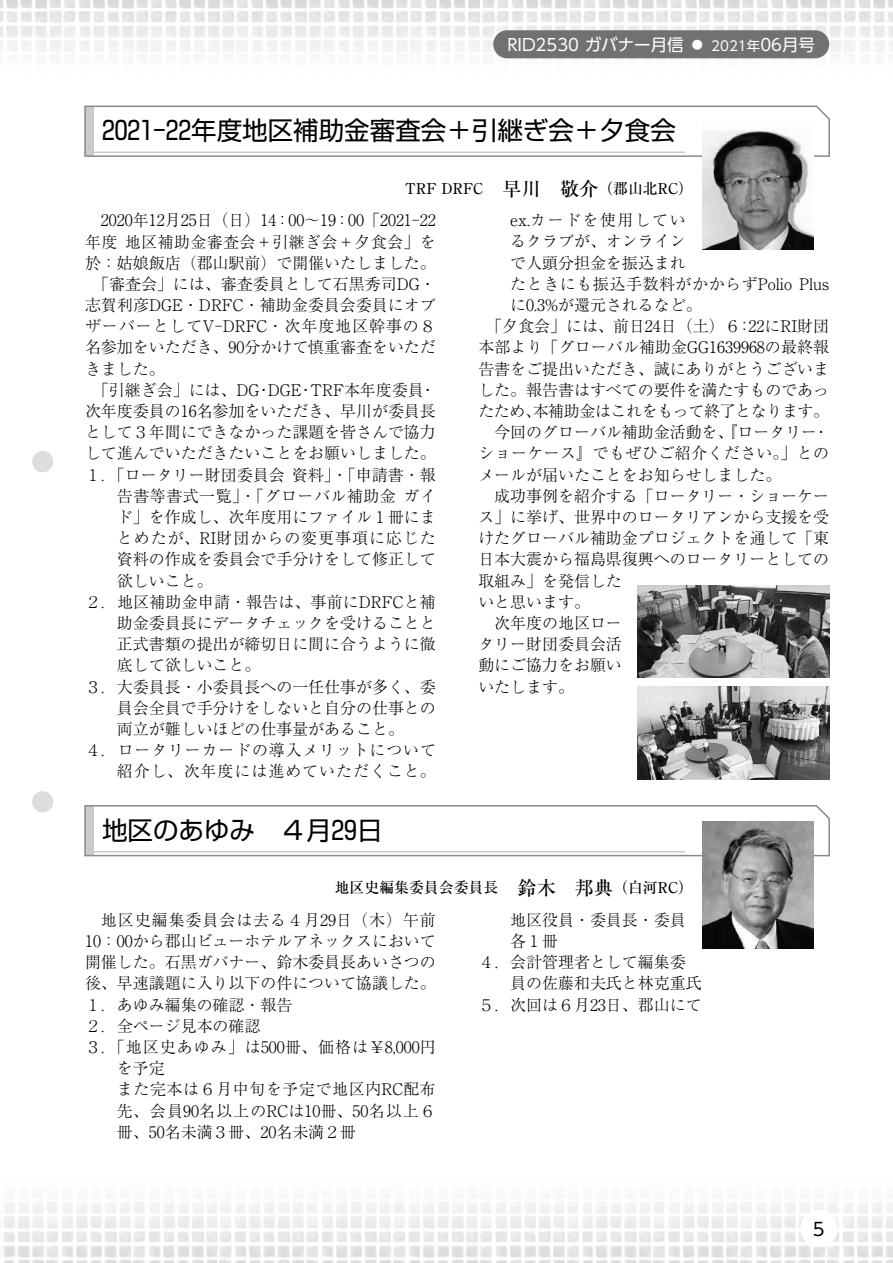
<style>
.page{position:relative;width:893px;height:1263px;background:#fff}
.page>*{position:absolute;margin:0;border:0;box-sizing:border-box;transform-origin:0 0}
.t1{font:25.5px "Shin Go Pr 5";color:#000}
.t2{font:18px "UD Shin Go Pro";color:#000}
.t3{font:16.5px "UD Shin Go Pro";color:#fff}
.t4{font:300 15.9px "Ryumin Pr 5";color:#000}
.t5{font:300 15.9px "Ryumin Pr 5";letter-spacing:.06em;color:#000}
.t6{font:300 15.9px "Ryumin Pr 5";letter-spacing:.035em;color:#000}
.t7{font:300 15.9px "Ryumin Pr 5";letter-spacing:.065em;color:#000}
.t8{font:300 15.9px "Ryumin Pr 5";letter-spacing:-.025em;color:#000}
.t9{font:300 15.9px "Ryumin Pr 5";letter-spacing:.07em;color:#000}
.t10{font:300 15.9px "Ryumin Pr 5";letter-spacing:.025em;color:#000}
.t11{font:300 15.9px "Ryumin Pr 5";letter-spacing:.03em;color:#000}
.t12{font:300 15.9px "Ryumin Pr 5";letter-spacing:.055em;color:#000}
.t13{font:300 15.9px "Ryumin Pr 5";letter-spacing:.04em;color:#000}
.t14{font:300 15.9px "Ryumin Pr 5";letter-spacing:.095em;color:#000}
.t15{font:500 14.85px "Ryumin Pr 5";color:#000}
.s1{font-size:13.5px}
.s2{font-size:19.2px}
</style>
<div class="page">
<img style="left:0;top:0;width:893px;height:59px">
<img style="left:0;top:1202px;width:893px;height:61px">
<div style="left:800px;top:1210px;width:37px;height:37px;background:#fff;border-radius:50%"></div>
<div style="left:493px;top:30px;width:336px;height:28px;background:#727171;border-radius:14px"></div>
<svg style="left:84px;top:105px;width:746px;height:53px"></svg>
<hr style="left:94px;top:152px;width:591px;height:1px;background:#c9caca">
<img style="left:703px;top:122px;width:110px;height:127px">
<svg style="left:84px;top:805px;width:746px;height:52px"></svg>
<hr style="left:94px;top:851px;width:591px;height:1px;background:#c9caca">
<img style="left:703px;top:822px;width:110px;height:127px">
<img style="left:638px;top:585px;width:191px;height:93px">
<img style="left:638px;top:687px;width:191px;height:92px">
<div style="left:32px;top:451px;width:21px;height:21px;background:#dcdddd;border-radius:50%"></div>
<div style="left:32px;top:791px;width:21px;height:21px;background:#dcdddd;border-radius:50%"></div>
<p class="t3" style="left:507px;top:31px;width:309px">RID2530 ガバナー月信 ◦ <span class="s1">2021年</span>06月号</p>
<h1 class="t1" style="left:102px;top:110px;width:575px">2021-22年度地区補助金審査会＋引継ぎ会＋夕食会</h1>
<p class="t15" style="left:405px;top:177px;width:290px">TRF DRFC <span class="s2">早川 敬介</span> （郡山北RC）</p>
<p class="t4" style="left:101px;top:208px;width:336px">2020年12月25日（日）14：00～19：00「2021-22</p>
<p class="t11" style="left:85px;top:229px;width:352px">年度 地区補助金審査会＋引継ぎ会＋夕食会」を</p>
<p class="t4" style="left:85px;top:250px;width:352px">於：姑娘飯店（郡山駅前）で開催いたしました。</p>
<p class="t4" style="left:93px;top:271px;width:344px">「審査会」には、審査委員として石黒秀司DG・</p>
<p class="t4" style="left:85px;top:293px;width:352px">志賀利彦DGE・DRFC・補助金委員会委員にオブ</p>
<p class="t5" style="left:85px;top:314px;width:352px">ザーバーとしてV-DRFC・次年度地区幹事の8</p>
<p class="t4" style="left:85px;top:335px;width:352px">名参加をいただき、90分かけて慎重審査をいただ</p>
<p class="t4" style="left:85px;top:356px;width:81px">きました。</p>
<p class="t4" style="left:93px;top:377px;width:344px">「引継ぎ会」には、DG・DGE・TRF本年度委員・</p>
<p class="t4" style="left:85px;top:399px;width:352px">次年度委員の16名参加をいただき、早川が委員長</p>
<p class="t4" style="left:85px;top:420px;width:352px">として3 年間にできなかった課題を皆さんで協力</p>
<p class="t4" style="left:85px;top:441px;width:352px">して進んでいただきたいことをお願いしました。</p>
<p class="t4" style="left:85px;top:462px;width:352px">1 ．「ロータリー財団委員会 資料」・「申請書・報</p>
<p class="t6" style="left:117px;top:483px;width:320px">告書等書式一覧」・「グローバル補助金 ガイ</p>
<p class="t4" style="left:117px;top:505px;width:320px">ド」を作成し、次年度用にファイル1 冊にま</p>
<p class="t5" style="left:117px;top:526px;width:320px">とめたが、RI財団からの変更事項に応じた</p>
<p class="t4" style="left:117px;top:547px;width:320px">資料の作成を委員会で手分けをして修正して</p>
<p class="t4" style="left:117px;top:568px;width:97px">欲しいこと。</p>
<p class="t4" style="left:85px;top:589px;width:352px">2 ．地区補助金申請・報告は、事前にDRFCと補</p>
<p class="t4" style="left:117px;top:610px;width:320px">助金委員長にデータチェックを受けることと</p>
<p class="t4" style="left:117px;top:632px;width:320px">正式書類の提出が締切日に間に合うように徹</p>
<p class="t4" style="left:117px;top:653px;width:145px">底して欲しいこと。</p>
<p class="t4" style="left:85px;top:674px;width:352px">3 ．大委員長・小委員長への一任仕事が多く、委</p>
<p class="t4" style="left:117px;top:695px;width:320px">員会全員で手分けをしないと自分の仕事との</p>
<p class="t4" style="left:117px;top:716px;width:289px">両立が難しいほどの仕事量があること。</p>
<p class="t12" style="left:85px;top:738px;width:352px">4．ロータリーカードの導入メリットについて</p>
<p class="t5" style="left:117px;top:759px;width:320px">紹介し、次年度には進めていただくこと。</p>
<p class="t14" style="left:510px;top:208px;width:177px">ex.カードを使用してい</p>
<p class="t4" style="left:510px;top:229px;width:177px">るクラブが、オンライン</p>
<p class="t4" style="left:510px;top:250px;width:177px">で人頭分担金を振込まれ</p>
<p class="t6" style="left:510px;top:271px;width:320px">たときにも振込手数料がかからずPolio Plus</p>
<p class="t4" style="left:510px;top:293px;width:193px">に0.3%が還元されるなど。</p>
<p class="t4" style="left:486px;top:314px;width:344px">「夕食会」には、前日24日（土）6 ：22にRI財団</p>
<p class="t4" style="left:478px;top:335px;width:352px">本部より「グローバル補助金GG1639968の最終報</p>
<p class="t4" style="left:478px;top:356px;width:352px">告書をご提出いただき、誠にありがとうございま</p>
<p class="t4" style="left:478px;top:377px;width:352px">した。報告書はすべての要件を満たすものであっ</p>
<p class="t8" style="left:478px;top:399px;width:352px">たため、本補助金はこれをもって終了となります。</p>
<p class="t4" style="left:494px;top:420px;width:336px">今回のグローバル補助金活動を、『ロータリー・</p>
<p class="t10" style="left:478px;top:441px;width:352px">ショーケース』でもぜひご紹介ください。」との</p>
<p class="t4" style="left:478px;top:462px;width:304px">メールが届いたことをお知らせしました。</p>
<p class="t4" style="left:494px;top:483px;width:336px">成功事例を紹介する「ロータリー・ショーケー</p>
<p class="t4" style="left:478px;top:504px;width:352px">ス」に挙げ、世界中のロータリアンから支援を受</p>
<p class="t4" style="left:478px;top:526px;width:352px">けたグローバル補助金プロジェクトを通して「東</p>
<p class="t4" style="left:478px;top:547px;width:352px">日本大震から福島県復興へのロータリーとしての</p>
<p class="t4" style="left:478px;top:568px;width:145px">取組み」を発信した</p>
<p class="t4" style="left:478px;top:589px;width:113px">いと思います。</p>
<p class="t4" style="left:494px;top:610px;width:129px">次年度の地区ロー</p>
<p class="t4" style="left:478px;top:632px;width:145px">タリー財団委員会活</p>
<p class="t4" style="left:478px;top:653px;width:145px">動にご協力をお願い</p>
<p class="t4" style="left:478px;top:674px;width:97px">いたします。</p>
<h1 class="t1" style="left:102px;top:809px;width:282px">地区のあゆみ　4月29日</h1>
<p class="t15" style="left:335px;top:876px;width:360px">地区史編集委員会委員長 <span class="s2">鈴木 邦典</span> （白河RC）</p>
<p class="t5" style="left:101px;top:907px;width:336px">地区史編集委員会は去る4 月29日（木）午前</p>
<p class="t4" style="left:85px;top:928px;width:352px">１０：００から郡山ビューホテルアネックスにおいて</p>
<p class="t4" style="left:85px;top:950px;width:352px">開催した。石黒ガバナー、鈴木委員長あいさつの</p>
<p class="t4" style="left:85px;top:971px;width:352px">後、早速議題に入り以下の件について協議した。</p>
<p class="t4" style="left:85px;top:992px;width:209px">1 ．あゆみ編集の確認・報告</p>
<p class="t4" style="left:85px;top:1013px;width:177px">2 ．全ページ見本の確認</p>
<p class="t7" style="left:85px;top:1034px;width:352px">3 ．「地区史あゆみ」は５００冊、価格は￥8,000円</p>
<p class="t4" style="left:117px;top:1056px;width:49px">を予定</p>
<p class="t13" style="left:117px;top:1077px;width:320px">また完本は６月中旬を予定で地区内RC配布</p>
<p class="t9" style="left:117px;top:1098px;width:320px">先、会員９０名以上のRCは１０冊、５０名以上６</p>
<p class="t4" style="left:117px;top:1119px;width:241px">冊、５０名未満３冊、２０名未満２冊</p>
<p class="t4" style="left:510px;top:907px;width:177px">地区役員・委員長・委員</p>
<p class="t4" style="left:510px;top:928px;width:49px">各１冊</p>
<p class="t4" style="left:478px;top:950px;width:209px">4 ．会計管理者として編集委</p>
<p class="t4" style="left:510px;top:971px;width:193px">員の佐藤和夫氏と林克重氏</p>
<p class="t4" style="left:478px;top:992px;width:225px">５．次回は６月２３日、郡山にて</p>
<p class="t2" style="left:813px;top:1214px;width:13px">5</p>
</div>
